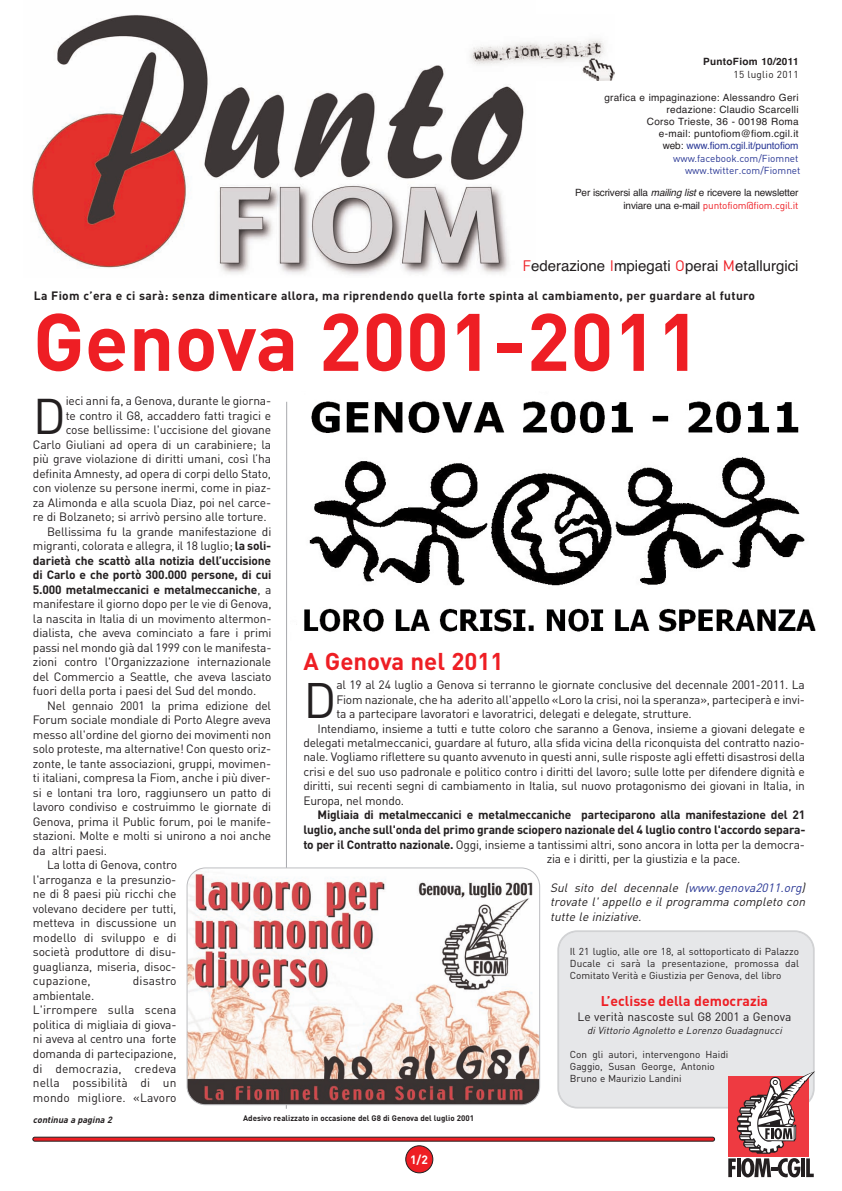
<style>
.page{position:relative;width:842px;height:1191px;background:#fff}
.page>*{position:absolute;margin:0;border:0;box-sizing:border-box;transform-origin:0 0}
.t1{font:700 80px "DIN";color:#ee1e24}
.t2{font:49.5px "DIN";color:#231f20}
.t3{font:49.2px "DIN";color:#231f20}
.t4{font:700 24px "DIN";color:#ee1e24}
.t5{font:15px "Helvetica";color:#231f20}
.t6{font:700 14px "DIN";color:#ee1e24}
.t7{font:12px/14.5px "DIN";letter-spacing:-.015em;color:#231f20}
.t8{font:700 12px "DIN";letter-spacing:-.015em;color:#231f20}
.t9{font:700 12px "DIN";letter-spacing:.025em;color:#231f20}
.t10{font:italic 12px/14.4px "DIN";color:#231f20;text-align:justify}
.t11{font:12px "DIN";letter-spacing:.005em;color:#231f20}
.t12{font:12px "DIN";letter-spacing:.01em;color:#231f20}
.t13{font:700 12px "DIN";color:#fff}
.t14{font:10px/12px "DIN";color:#231f20;text-align:justify}
.t15{font:10px/12px "Helvetica";letter-spacing:.03em;color:#231f20;text-align:right}
.t16{font:10px "Helvetica";letter-spacing:-.015em;color:#231f20}
.t17{font:10px/12px "DIN";color:#293795;text-align:right}
.t18{font:10px "DIN";letter-spacing:-.015em;color:#ee1e24}
.t19{font:italic 10px "DIN";color:#231f20}
.t20{font:700 10px "Helvetica";letter-spacing:.03em;color:#231f20}
.t21{font:10px "DIN";letter-spacing:.025em;color:#231f20}
.t22{font:italic 700 9px "DIN";color:#231f20}
.t23{font:700 8px "DIN";color:#231f20}
.s1{color:#293795}
.s2{font-style:italic}
.s3{font-family:"Helvetica";color:#231f20}
.s4{font-family:"DIN";color:#ee1e24}
.s5{font-weight:700}
.s6{font-weight:400}
</style>
<div class="page">
<div style="left:557px;top:930px;width:258px;height:178px;background:#e6e7e9"></div>
<img style="left:32px;top:15px;width:492px;height:260px">
<img style="left:462px;top:15px;width:152px;height:65px">
<svg style="left:32px;top:1136px;width:683px;height:37px"></svg>
<img style="left:304px;top:401px;width:512px;height:231px">
<svg style="left:286px;top:402px;width:1px;height:706px"></svg>
<svg style="left:187px;top:867px;width:353px;height:238px"></svg>
<svg style="left:728px;top:1071px;width:87px;height:106px"></svg>
<p class="t20" style="left:703px;top:56px;width:97px">PuntoFiom 10/2011</p>
<p class="t21" style="left:733px;top:68px;width:67px">15 luglio 2011</p>
<p class="t15" style="left:604px;top:92px;width:196px">grafica e impaginazione: Alessandro Geri redazione: Claudio Scarcelli<br>Corso Trieste, 36 - 00198 Roma<br>e-mail: puntofiom@fiom.cgil.it<br>web: <span class="s1">www.fiom.cgil.it/puntofiom</span></p>
<p class="t17" style="left:673px;top:152px;width:129px">www.facebook.com/Fiomnet www.twitter.com/Fiomnet</p>
<p class="t16" style="left:575px;top:187px;width:225px">Per iscriversi alla <span class="s2">mailinglist</span>e ricevere la newsletter</p>
<p class="t18" style="left:623px;top:199px;width:176px"><span class="s3">inviare una e-mail</span> puntofiom@fiom.cgil.it</p>
<p class="t5" style="left:522px;top:257px;width:278px"><span class="s4">F</span>ederazione <span class="s4">I</span>mpiegati <span class="s4">O</span>perai <span class="s4">M</span>etallurgici</p>
<p class="t9" style="left:34px;top:289px;width:723px">La Fiom c’era e ci sarà: senza dimenticare allora, ma riprendendo quella forte spinta al cambiamento, per guardare al futuro</p>
<h1 class="t1" style="left:33px;top:296px;width:669px">Genova 2001-2011</h1>
<h2 class="t2" style="left:33px;top:388px;width:35px">D</h2>
<p class="t7" style="left:66px;top:394px;width:207px">ieci anni fa, a Genova, durante le giorna-</p>
<p class="t7" style="left:66px;top:408px;width:207px">te contro il G8, accaddero fatti tragici e</p>
<p class="t7" style="left:66px;top:423px;width:207px">cose bellissime: l'uccisione del giovane</p>
<p class="t7" style="left:33px;top:437px;width:240px">Carlo Giuliani ad opera di un carabiniere; la</p>
<p class="t7" style="left:33px;top:452px;width:240px">più grave violazione di diritti umani, così l’ha</p>
<p class="t7" style="left:33px;top:466px;width:240px">definita Amnesty, ad opera di corpi dello Stato,</p>
<p class="t7" style="left:33px;top:481px;width:240px">con violenze su persone inermi, come in piaz-</p>
<p class="t7" style="left:33px;top:495px;width:240px">za Alimonda e alla scuola Diaz, poi nel carce-</p>
<p class="t7" style="left:33px;top:510px;width:235px">re di Bolzaneto; si arrivò persino alle torture.</p>
<p class="t7" style="left:47px;top:524px;width:226px">Bellissima fu la grande manifestazione di</p>
<p class="t7" style="left:33px;top:539px;width:240px">migranti, colorata e allegra, il 18 luglio; <span class="s5">la soli-</span></p>
<p class="t8" style="left:33px;top:553px;width:240px">darietà che scattò alla notizia dell’uccisione</p>
<p class="t8" style="left:33px;top:568px;width:240px">di Carlo e che portò 300.000 persone, di cui</p>
<p class="t8" style="left:33px;top:582px;width:240px">5.000 metalmeccanici e metalmeccaniche<span class="s6">, a</span></p>
<p class="t7" style="left:33px;top:597px;width:240px">manifestare il giorno dopo per le vie di Genova,</p>
<p class="t7" style="left:33px;top:611px;width:240px">la nascita in Italia di un movimento altermon-</p>
<p class="t7" style="left:33px;top:626px;width:240px">dialista, che aveva cominciato a fare i primi</p>
<p class="t7" style="left:33px;top:640px;width:240px">passi nel mondo già dal 1999 con le manifesta-</p>
<p class="t7" style="left:33px;top:655px;width:240px">zioni contro l'Organizzazione internazionale</p>
<p class="t7" style="left:33px;top:669px;width:240px">del Commercio a Seattle, che aveva lasciato</p>
<p class="t7" style="left:33px;top:684px;width:225px">fuori della porta i paesi del Sud del mondo.</p>
<p class="t7" style="left:47px;top:698px;width:226px">Nel gennaio 2001 la prima edizione del</p>
<p class="t7" style="left:33px;top:713px;width:240px">Forum sociale mondiale di Porto Alegre aveva</p>
<p class="t7" style="left:33px;top:727px;width:240px">messo all'ordine del giorno dei movimenti non</p>
<p class="t7" style="left:33px;top:742px;width:240px">solo proteste, ma alternative! Con questo oriz-</p>
<p class="t7" style="left:33px;top:756px;width:240px">zonte, le tante associazioni, gruppi, movimen-</p>
<p class="t7" style="left:33px;top:771px;width:240px">ti italiani, compresa la Fiom, anche i più diver-</p>
<p class="t7" style="left:33px;top:785px;width:240px">si e lontani tra loro, raggiunsero un patto di</p>
<p class="t7" style="left:33px;top:800px;width:240px">lavoro condiviso e costruimmo le giornate di</p>
<p class="t7" style="left:33px;top:814px;width:240px">Genova, prima il Public forum, poi le manife-</p>
<p class="t7" style="left:33px;top:829px;width:240px">stazioni. Molte e molti si unirono a noi anche</p>
<p class="t7" style="left:33px;top:843px;width:76px">da altri paesi.</p>
<p class="t7" style="left:47px;top:858px;width:131px">La lotta di Genova, contro</p>
<p class="t7" style="left:33px;top:872px;width:145px">l'arroganza e la presunzio-</p>
<p class="t7" style="left:33px;top:887px;width:145px">ne di 8 paesi più ricchi che</p>
<p class="t7" style="left:33px;top:901px;width:145px">volevano decidere per tutti,</p>
<p class="t7" style="left:33px;top:916px;width:145px">metteva in discussione un</p>
<p class="t11" style="left:33px;top:930px;width:145px">modello di sviluppo e di</p>
<p class="t7" style="left:33px;top:945px;width:145px">società produttore di disu-</p>
<p class="t7" style="left:33px;top:959px;width:145px">guaglianza, miseria, disoc-</p>
<p class="t12" style="left:33px;top:974px;width:59px">cupazione,</p>
<p class="t12" style="left:133px;top:974px;width:45px">disastro</p>
<p class="t7" style="left:33px;top:988px;width:145px">ambientale.<br>L'irrompere sulla scena politica di migliaia di giova&shy;ni aveva al centro una forte domanda di partecipazione, di democrazia, credeva nella possibilità di un mondo migliore. «Lavoro</p>
<h3 class="t4" style="left:303px;top:647px;width:202px">A Genova nel 2011</h3>
<h3 class="t3" style="left:303px;top:672px;width:35px">D</h3>
<p class="t7" style="left:336px;top:678px;width:470px">al 19 al 24 luglio a Genova si terranno le giornate conclusive del decennale 2001-2011. La</p>
<p class="t7" style="left:336px;top:692px;width:470px">Fiom nazionale, che ha aderito all'appello «Loro la crisi, noi la speranza», parteciperà e invi-</p>
<p class="t7" style="left:336px;top:707px;width:357px">ta a partecipare lavoratori e lavoratrici, delegati e delegate, strutture.</p>
<p class="t7" style="left:317px;top:721px;width:489px">Intendiamo, insieme a tutti e tutte coloro che saranno a Genova, insieme a giovani delegate e</p>
<p class="t7" style="left:303px;top:735px;width:503px">delegati metalmeccanici, guardare al futuro, alla sfida vicina della riconquista del contratto nazio-</p>
<p class="t7" style="left:303px;top:750px;width:503px">nale. Vogliamo riflettere su quanto avvenuto in questi anni, sulle risposte agli effetti disastrosi della</p>
<p class="t7" style="left:303px;top:764px;width:503px">crisi e del suo uso padronale e politico contro i diritti del lavoro; sulle lotte per difendere dignità e</p>
<p class="t7" style="left:303px;top:779px;width:503px">diritti, sui recenti segni di cambiamento in Italia, sul nuovo protagonismo dei giovani in Italia, in</p>
<p class="t7" style="left:303px;top:793px;width:102px">Europa, nel mondo.</p>
<p class="t8" style="left:317px;top:808px;width:489px">Migliaia di metalmeccanici e metalmeccaniche parteciparono alla manifestazione del 21</p>
<p class="t8" style="left:303px;top:823px;width:504px">luglio, anche sull'onda del primo grande sciopero nazionale del 4 luglio contro l'accordo separa-</p>
<p class="t7" style="left:303px;top:837px;width:503px"><span class="s5">to per il Contratto nazionale.</span> Oggi, insieme a tantissimi altri, sono ancora in lotta per la democra-</p>
<p class="t7" style="left:547px;top:851px;width:195px">zia e i diritti, per la giustizia e la pace.</p>
<p class="t10" style="left:550px;top:880px;width:259px">Sul sito del decennale (<span class="s1">www.genova2011.org</span>) trovate l' appello e il programma completo con tutte le iniziative.</p>
<p class="t14" style="left:570px;top:945px;width:231px">Il 21 luglio, alle ore 18, al sottoporticato di Palazzo Ducale ci sarà la presentazione, promossa dal Comitato Verità e Giustizia per Genova, del libro</p>
<p class="t6" style="left:601px;top:993px;width:169px">L’eclisse della democrazia</p>
<p class="t7" style="left:578px;top:1010px;width:215px">Le verità nascoste sul G8 2001 a Genova</p>
<p class="t19" style="left:587px;top:1025px;width:198px">di Vittorio Agnoletto e Lorenzo Guadagnucci</p>
<p class="t14" style="left:570px;top:1048px;width:160px;text-align:left">Con gli autori, intervengono Haidi<br>Gaggio, Susan George, Antonio<br>Bruno e Maurizio Landini</p>
<p class="t22" style="left:33px;top:1114px;width:82px">continua a pagina 2</p>
<p class="t23" style="left:243px;top:1114px;width:232px">Adesivo realizzato in occasione del G8 di Genova del luglio 2001</p>
<p class="t13" style="left:410px;top:1152px;width:19px">1/2</p>
</div>
